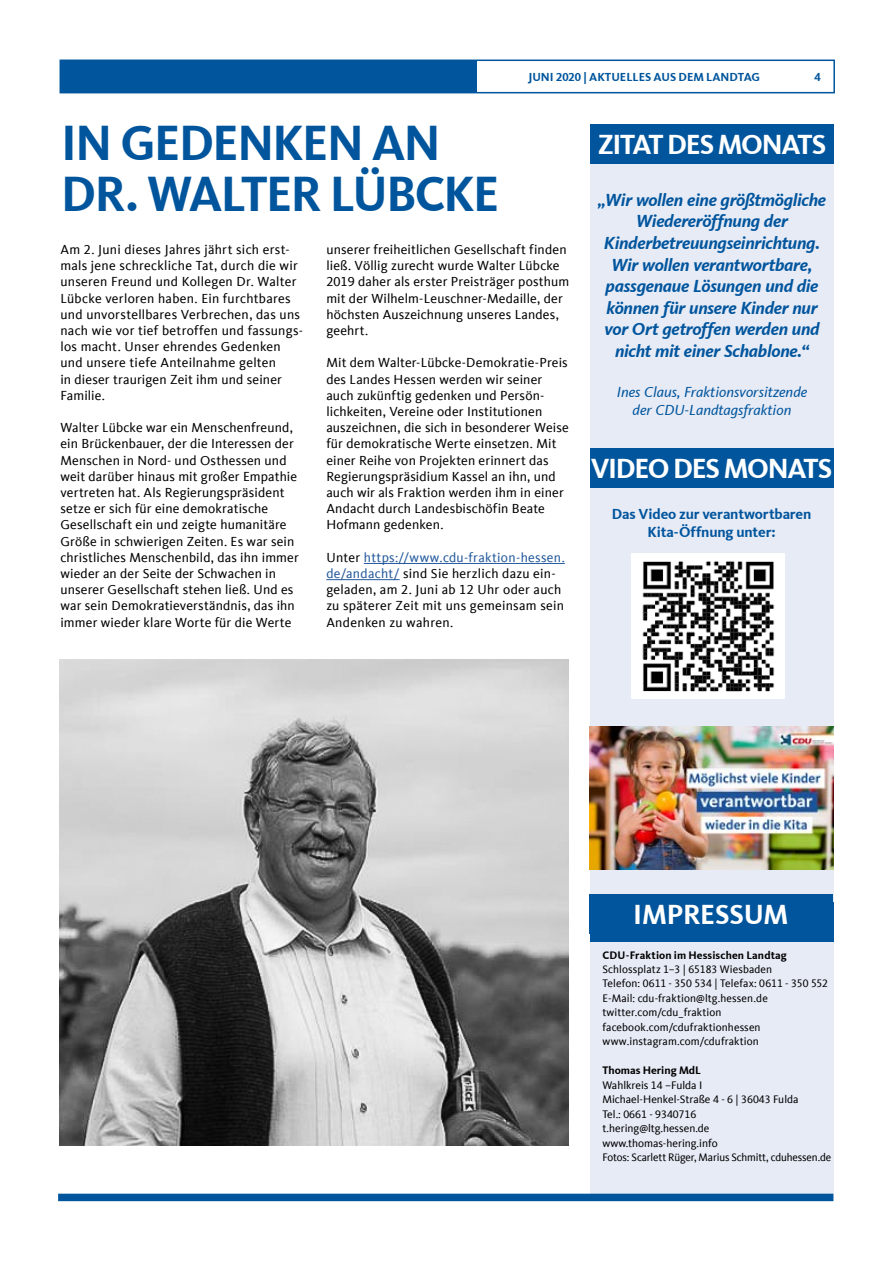
<style>
.page{position:relative;width:893px;height:1263px;background:#fff}
.page>*{position:absolute;margin:0;border:0;box-sizing:border-box;transform-origin:0 0}
.t1{font:700 51px/51px "CDU Kievit Tab";letter-spacing:-.03em;color:#00559d}
.t2{font:700 28.5px "CDU Kievit Tab";letter-spacing:-.045em;color:#fff}
.t3{font:700 28.5px "CDU Kievit Tab";letter-spacing:-.01em;color:#fff}
.t4{font:italic 700 18px/21.6px "CDU Kievit Tab";letter-spacing:-.015em;color:#00559d;text-align:center}
.t5{font:italic 15px/18px "CDU Kievit Tab";color:#00559d;text-align:center}
.t6{font:700 15px/18px "CDU Kievit Tab";letter-spacing:-.01em;color:#00559d;text-align:center}
.t7{font:13.5px/16.2px "CDU Kievit Tab";letter-spacing:.01em;color:#000}
.t8{font:700 12px "CDU Kievit Tab";color:#00559d}
.t9{font:11.25px/14.5px "CDU Kievit Tab";color:#000}
.t10{font:700 11.25px "CDU Kievit Tab";letter-spacing:.01em;color:#000}
.s1{color:#245a9c}
</style>
<div class="page">
<div style="left:590px;top:124px;width:243px;height:1070px;background:#e7ebf6"></div>
<div style="left:590px;top:902px;width:243px;height:40px;background:#00559d"></div>
<div style="left:58px;top:1194px;width:775px;height:7px;background:#00559d"></div>
<div style="left:589px;top:894px;width:244px;height:40px;background:#00559d"></div>
<div style="left:60px;top:60px;width:775px;height:33px;border:2px solid #00559d"></div>
<div style="left:60px;top:60px;width:417px;height:32px;background:#00559d"></div>
<hr style="left:364px;top:563px;width:201px;height:1px;background:#245a9c">
<hr style="left:326px;top:579px;width:74px;height:1px;background:#245a9c">
<div style="left:590px;top:124px;width:244px;height:40px;background:#00559d"></div>
<div style="left:590px;top:448px;width:243px;height:40px;background:#00559d"></div>
<img style="left:60px;top:659px;width:508px;height:486px">
<img style="left:632px;top:553px;width:152px;height:146px">
<img style="left:590px;top:726px;width:243px;height:144px">
<p class="t8" style="left:528px;top:70px;width:233px">JUNI 2020 | AKTUELLES AUS DEM LANDTAG</p>
<p class="t8" style="left:814px;top:70px;width:8px">4</p>
<h1 class="t1" style="left:61px;top:117px;width:439px">IN GEDENKEN AN<br>DR. WALTER LÜBCKE</h1>
<p class="t7" style="left:60px;top:241px;width:244px">Am 2. Juni dieses Jahres jährt sich erst&shy;mals jene schreckliche Tat, durch die wir unseren Freund und Kollegen Dr. Walter Lübcke verloren haben. Ein furchtbares und unvorstellbares Verbrechen, das uns nach wie vor tief betroffen und fassungs&shy;los macht. Unser ehrendes Gedenken und unsere tiefe Anteilnahme gelten<br>in dieser traurigen Zeit ihm und seiner Familie.</p>
<p class="t7" style="left:60px;top:420px;width:240px">Walter Lübcke war ein Menschenfreund, ein Brückenbauer, der die Interessen der Menschen in Nord- und Osthessen und weit darüber hinaus mit großer Empathie vertreten hat. Als Regierungspräsident setze er sich für eine demokratische Gesellschaft ein und zeigte humanitäre Größe in schwierigen Zeiten. Es war sein christliches Menschenbild, das ihn immer wieder an der Seite der Schwachen in unserer Gesellschaft stehen ließ. Und es war sein Demokratieverständnis, das ihn immer wieder klare Worte für die Werte</p>
<p class="t7" style="left:326px;top:241px;width:244px">unserer freiheitlichen Gesellschaft finden ließ. Völlig zurecht wurde Walter Lübcke 2019 daher als erster Preisträger posthum mit der Wilhelm-Leuschner-Medaille, der höchsten Auszeichnung unseres Landes, geehrt.</p>
<p class="t7" style="left:326px;top:355px;width:244px">Mit dem Walter-Lübcke-Demokratie-Preis des Landes Hessen werden wir seiner auch zukünftig gedenken und Persön&shy;lichkeiten, Vereine oder Institutionen auszeichnen, die sich in besonderer Weise für demokratische Werte einsetzen. Mit einer Reihe von Projekten erinnert das Regierungspräsidium Kassel an ihn, und auch wir als Fraktion werden ihm in einer Andacht durch Landesbischöfin Beate Hofmann gedenken.</p>
<p class="t7" style="left:326px;top:549px;width:240px">Unter <span class="s1">https://www.cdu-fraktion-hessen. de/andacht/</span> sind Sie herzlich dazu ein&shy;geladen, am 2. Juni ab 12 Uhr oder auch zu späterer Zeit mit uns gemeinsam sein Andenken zu wahren.</p>
<h2 class="t2" style="left:598px;top:128px;width:230px">ZITAT DES MONATS</h2>
<h3 class="t4" style="left:598px;top:189px;width:230px">„Wir wollen eine größtmögliche<br>Wiedereröffnung der<br>Kinderbetreuungseinrichtung.<br>Wir wollen verantwortbare, passgenaue Lösungen und die können für unsere Kinder nur vor Ort getroffen werden und nicht mit einer Schablone.“</h3>
<p class="t5" style="left:617px;top:382px;width:192px">Ines Claus, Fraktionsvorsitzende der CDU-Landtagsfraktion</p>
<h2 class="t2" style="left:591px;top:452px;width:243px">VIDEO DES MONATS</h2>
<p class="t6" style="left:612px;top:505px;width:201px">Das Video zur verantwortbaren<br>Kita-Öffnung unter:</p>
<h2 class="t3" style="left:634px;top:906px;width:157px">IMPRESSUM</h2>
<p class="t10" style="left:602px;top:948px;width:186px">CDU-Fraktion im Hessischen Landtag</p>
<p class="t9" style="left:602px;top:962px;width:227px">Schlossplatz 1–3 | 65183 Wiesbaden<br>Telefon: 0611 - 350 534 | Telefax: 0611 - 350 552<br>E-Mail: cdu-fraktion@ltg.hessen.de twitter.com/cdu_fraktion facebook.com/cdufraktionhessen www.instagram.com/cdufraktion</p>
<p class="t10" style="left:602px;top:1064px;width:100px">Thomas Hering MdL</p>
<p class="t9" style="left:602px;top:1078px;width:230px">Wahlkreis 14 –Fulda I<br>Michael-Henkel-Straße 4 - 6 | 36043 Fulda<br>Tel.: 0661 - 9340716<br>t.hering@ltg.hessen.de<br>www.thomas-hering.info<br>Fotos: Scarlett Rüger, Marius Schmitt, cduhessen.de</p>
</div>
